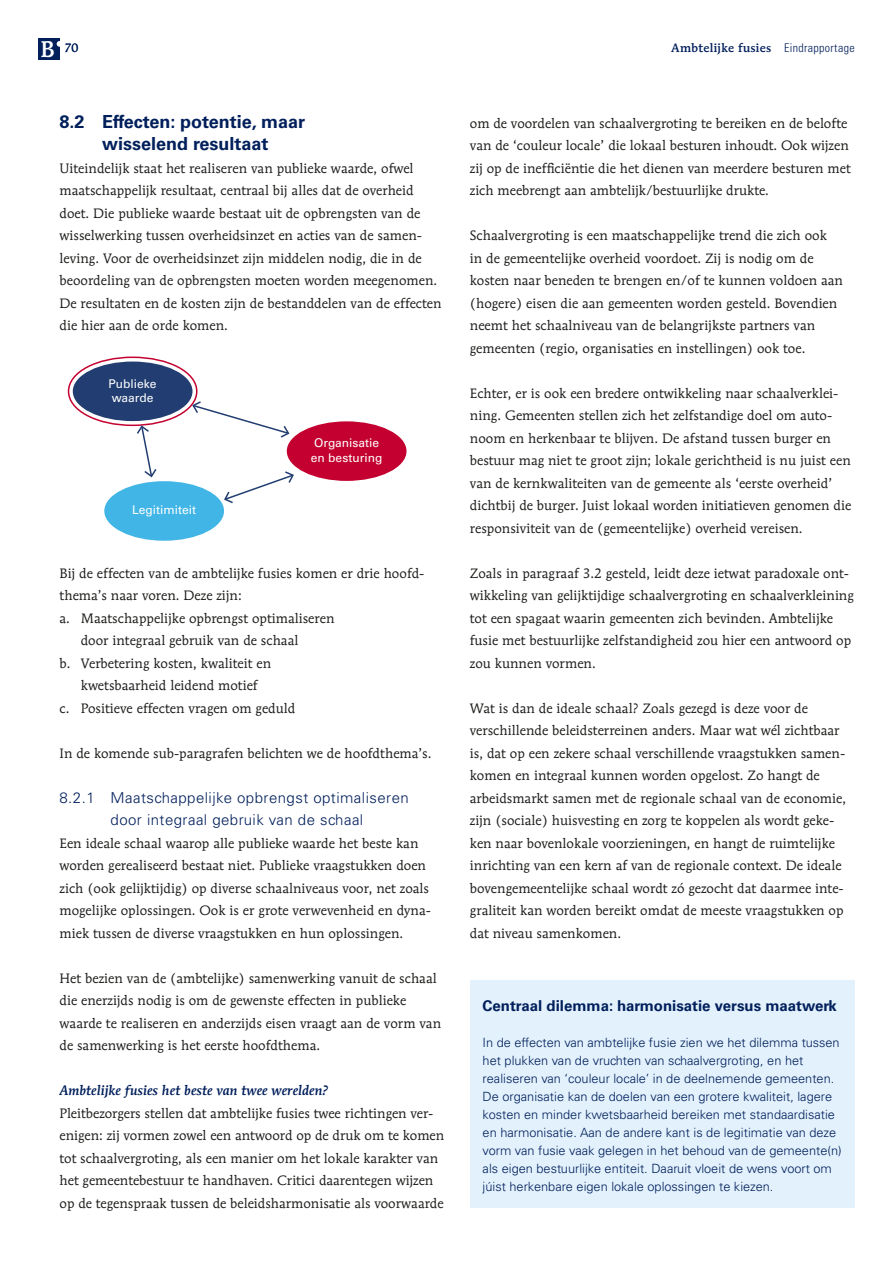
<style>
.page{position:relative;width:893px;height:1263px;background:#fff}
.page>*{position:absolute;margin:0;border:0;box-sizing:border-box;transform-origin:0 0}
.t1{font:700 18px/22.5px "Univers LT Std";color:#001f5b;text-align:center}
.t2{font:300 15px/22.5px "Univers LT Std";letter-spacing:.03em;color:#001f5b;text-align:center}
.t3{font:700 15px "Univers LT Std";color:#001f5b}
.t4{font:13.5px/22.5px "Mendoza Roman Std";color:#1d1d1b}
.t5{font:italic 500 13.5px "Mendoza Roman Std";color:#001f5b}
.t6{font:300 12.75px/18px "Univers LT Std";color:#001f5b}
.t7{font:12px/14.4px "Univers LT Std";color:#fff}
.t8{font:500 12px "Mendoza Roman Std";letter-spacing:.03em;color:#001f5b}
.t9{font:12px "Mendoza Roman Std";color:#001f5b}
.s1{font-weight:500;font-size:22.5px;color:#fff}
.s2{font-family:"Univers LT Std";font-weight:300;font-stretch:condensed}
</style>
<div class="page">
<div style="left:38px;top:38px;width:22px;height:22px;background:#001f5b"></div>
<svg style="left:57px;top:41px;width:3px;height:6px"></svg>
<div style="left:68px;top:357px;width:129px;height:69px;border:2px solid #c3002f;border-radius:50%"></div>
<div style="left:73px;top:362px;width:119px;height:59px;background:#213d71;border-radius:50%"></div>
<div style="left:287px;top:421px;width:119px;height:60px;background:#c3002f;border-radius:50%"></div>
<div style="left:104px;top:481px;width:120px;height:60px;background:#40b5e6;border-radius:50%"></div>
<svg style="left:192px;top:401px;width:98px;height:37px"></svg>
<svg style="left:137px;top:425px;width:19px;height:53px"></svg>
<svg style="left:224px;top:471px;width:70px;height:32px"></svg>
<div style="left:470px;top:980px;width:385px;height:228px;background:#e3f1fc"></div>
<p class="t9" style="left:40px;top:41px;width:40px"><span class="s1">B</span> 70</p>
<p class="t8" style="left:671px;top:41px;width:185px">Ambtelijke fusies <span class="s2">Eindrapportage</span></p>
<h1 class="t1" style="left:60px;top:110px;width:247px">8.2 Effecten: potentie, maar wisselend resultaat</h1>
<p class="t4" style="left:60px;top:157px;width:384px">Uiteindelijk staat het realiseren van publieke waarde, ofwel maatschappelijk resultaat, centraal bij alles dat de overheid doet. Die publieke waarde bestaat uit de opbrengsten van de wisselwerking tussen overheidsinzet en acties van de samen&shy;leving. Voor de overheidsinzet zijn middelen nodig, die in de beoordeling van de opbrengsten moeten worden meegenomen.<br>De resultaten en de kosten zijn de bestanddelen van de effecten die hier aan de orde komen.</p>
<p class="t7" style="left:109px;top:376px;width:50px">Publieke waarde</p>
<p class="t7" style="left:132px;top:503px;width:65px">Legitimiteit</p>
<p class="t7" style="left:311px;top:436px;width:73px">Organisatie en besturing</p>
<p class="t4" style="left:60px;top:562px;width:365px">Bij de effecten van de ambtelijke fusies komen er drie hoofd-</p>
<p class="t4" style="left:60px;top:584px;width:184px">thema’s naar voren. Deze zijn:</p>
<p class="t4" style="left:60px;top:607px;width:276px">a. Maatschappelijke opbrengst optimaliseren</p>
<p class="t4" style="left:81px;top:629px;width:219px">door integraal gebruik van de schaal</p>
<p class="t4" style="left:60px;top:652px;width:213px">b. Verbetering kosten, kwaliteit en</p>
<p class="t4" style="left:81px;top:674px;width:178px">kwetsbaarheid leidend motief</p>
<p class="t4" style="left:60px;top:697px;width:237px">c. Positieve effecten vragen om geduld</p>
<p class="t4" style="left:60px;top:742px;width:373px">In de komende sub-paragrafen belichten we de hoofdthema’s.</p>
<p class="t2" style="left:60px;top:786px;width:351px">8.2.1 Maatschappelijke opbrengst optimaliseren door integraal gebruik van de schaal</p>
<p class="t4" style="left:60px;top:832px;width:373px">Een ideale schaal waarop alle publieke waarde het beste kan worden gerealiseerd bestaat niet. Publieke vraagstukken doen zich (ook gelijktijdig) op diverse schaalniveaus voor, net zoals mogelijke oplossingen. Ook is er grote verwevenheid en dyna&shy;miek tussen de diverse vraagstukken en hun oplossingen.</p>
<p class="t4" style="left:60px;top:967px;width:383px">Het bezien van de (ambtelijke) samenwerking vanuit de schaal die enerzijds nodig is om de gewenste effecten in publieke waarde te realiseren en anderzijds eisen vraagt aan de vorm van de samenwerking is het eerste hoofdthema.</p>
<p class="t5" style="left:60px;top:1082px;width:270px">Ambtelijke fusies het beste van twee werelden?</p>
<p class="t4" style="left:60px;top:1102px;width:386px">Pleitbezorgers stellen dat ambtelijke fusies twee richtingen ver&shy;enigen: zij vormen zowel een antwoord op de druk om te komen tot schaalvergroting, als een manier om het lokale karakter van het gemeentebestuur te handhaven. Critici daarentegen wijzen op de tegenspraak tussen de beleidsharmonisatie als voorwaarde</p>
<p class="t4" style="left:470px;top:112px;width:382px">om de voordelen van schaalvergroting te bereiken en de belofte van de ‘couleur locale’ die lokaal besturen inhoudt. Ook wijzen zij op de inefficiëntie die het dienen van meerdere besturen met zich meebrengt aan ambtelijk/bestuurlijke drukte.</p>
<p class="t4" style="left:470px;top:224px;width:375px">Schaalvergroting is een maatschappelijke trend die zich ook<br>in de gemeentelijke overheid voordoet. Zij is nodig om de kosten naar beneden te brengen en/of te kunnen voldoen aan (hogere) eisen die aan gemeenten worden gesteld. Bovendien neemt het schaalniveau van de belangrijkste partners van gemeenten (regio, organisaties en instellingen) ook toe.</p>
<p class="t4" style="left:470px;top:382px;width:383px">Echter, er is ook een bredere ontwikkeling naar schaalverklei&shy;ning. Gemeenten stellen zich het zelfstandige doel om auto&shy;noom en herkenbaar te blijven. De afstand tussen burger en bestuur mag niet te groot zijn; lokale gerichtheid is nu juist een van de kernkwaliteiten van de gemeente als ‘eerste overheid’ dichtbij de burger. Juist lokaal worden initiatieven genomen die responsiviteit van de (gemeentelijke) overheid vereisen.</p>
<p class="t4" style="left:470px;top:562px;width:386px">Zoals in paragraaf 3.2 gesteld, leidt deze ietwat paradoxale ont&shy;wikkeling van gelijktijdige schaalvergroting en schaalverkleining tot een spagaat waarin gemeenten zich bevinden. Ambtelijke fusie met bestuurlijke zelfstandigheid zou hier een antwoord op zou kunnen vormen.</p>
<p class="t4" style="left:470px;top:697px;width:378px">Wat is dan de ideale schaal? Zoals gezegd is deze voor de verschillende beleidsterreinen anders. Maar wat wél zichtbaar is, dat op een zekere schaal verschillende vraagstukken samen&shy;komen en integraal kunnen worden opgelost. Zo hangt de arbeidsmarkt samen met de regionale schaal van de economie, zijn (sociale) huisvesting en zorg te koppelen als wordt geke&shy;ken naar bovenlokale voorzieningen, en hangt de ruimtelijke inrichting van een kern af van de regionale context. De ideale bovengemeentelijke schaal wordt zó gezocht dat daarmee inte&shy;graliteit kan worden bereikt omdat de meeste vraagstukken op dat niveau samenkomen.</p>
<p class="t3" style="left:483px;top:997px;width:356px">Centraal dilemma: harmonisatie versus maatwerk</p>
<p class="t6" style="left:483px;top:1034px;width:360px">In de effecten van ambtelijke fusie zien we het dilemma tussen het plukken van de vruchten van schaalvergroting, en het realiseren van ‘couleur locale’ in de deelnemende gemeenten.<br>De organisatie kan de doelen van een grotere kwaliteit, lagere kosten en minder kwetsbaarheid bereiken met standaardisatie en harmonisatie. Aan de andere kant is de legitimatie van deze vorm van fusie vaak gelegen in het behoud van de gemeente(n) als eigen bestuurlijke entiteit. Daaruit vloeit de wens voort om júist herkenbare eigen lokale oplossingen te kiezen.</p>
</div>
